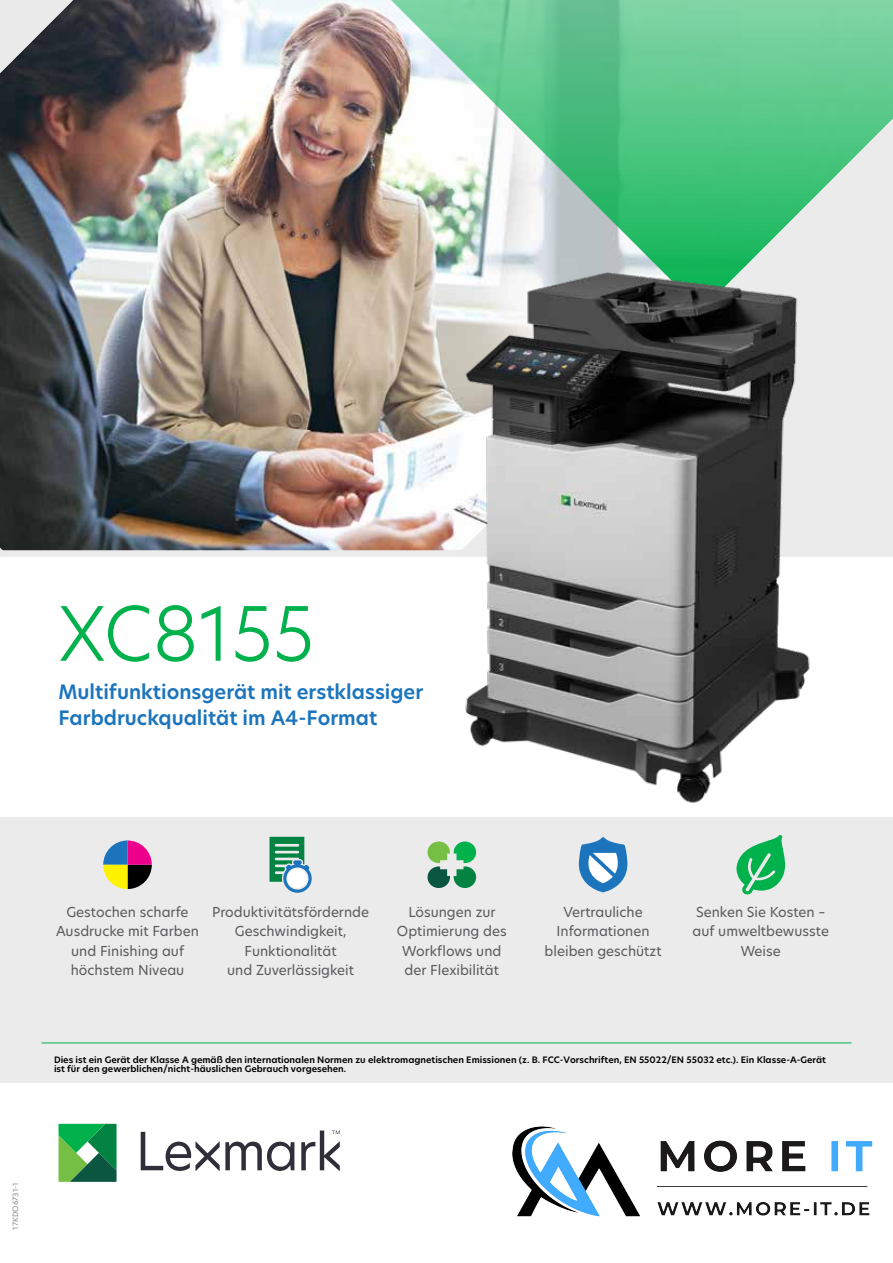
<style>
.page{position:relative;width:893px;height:1263px;background:#fff}
.page>*{position:absolute;margin:0;border:0;box-sizing:border-box;transform-origin:0 0}
.t1{font:300 73.5px "TP Hero";color:#00b14c}
.t2{font:600 19.5px/25.5px "TP Hero";color:#1c75bc}
.t3{font:13.5px/19.5px "TP Hero";color:#58595b;text-align:center}
.t4{font:600 8.7px/9px "TP Hero";color:#000}
.t5{font:7.2px "TP Hero";color:#888a8c}
</style>
<div class="page">
<img style="left:0;top:0;width:446px;height:550px">
<div style="left:0;top:817px;width:893px;height:266px;background:#ecebec"></div>
<svg style="left:371px;top:0;width:522px;height:310px;background:#8ecaa4"></svg>
<svg style="left:0;top:0;width:93px;height:87px;background:#676a6f"></svg>
<svg style="left:0;top:534px;width:9px;height:16px"></svg>
<svg style="left:455px;top:99px;width:438px;height:451px;background:#93d4b0"></svg>
<svg style="left:141px;top:1130px;width:199px;height:41px"></svg>
<svg style="left:59px;top:1124px;width:58px;height:58px;background:#349b55"></svg>
<div style="left:0;top:550px;width:893px;height:6px;background:#ecebec"></div>
<img style="left:446px;top:260px;width:397px;height:543px">
<hr style="left:41px;top:1042px;width:810px;height:1px;background:#00b14c">
<svg style="left:103px;top:840px;width:49px;height:49px"></svg>
<svg style="left:270px;top:837px;width:42px;height:56px"></svg>
<div style="left:287px;top:868px;width:20px;height:20px;background:#fff;border-radius:50%"></div>
<svg style="left:427px;top:841px;width:49px;height:47px"></svg>
<svg style="left:579px;top:837px;width:48px;height:55px"></svg>
<svg style="left:736px;top:835px;width:49px;height:60px"></svg>
<img style="left:512px;top:1126px;width:361px;height:91px">
<h1 class="t1" style="left:59px;top:583px;width:257px">XC8155</h1>
<h2 class="t2" style="left:59px;top:679px;width:366px">Multifunktionsgerät mit erstklassiger<br>Farbdruckqualität im A4-Format</h2>
<p class="t3" style="left:56px;top:902px;width:144px">Gestochen scharfe<br>Ausdrucke mit Farben und Finishing auf höchstem Niveau</p>
<p class="t3" style="left:212px;top:902px;width:158px">Produktivitätsfördernde<br>Geschwindigkeit,<br>Funktionalität<br>und Zuverlässigkeit</p>
<p class="t3" style="left:397px;top:902px;width:111px">Lösungen zur<br>Optimierung des<br>Workflows und der Flexibilität</p>
<p class="t3" style="left:545px;top:902px;width:118px">Vertrauliche<br>Informationen bleiben geschützt</p>
<p class="t3" style="left:692px;top:902px;width:138px">Senken Sie Kosten – auf umweltbewusste<br>Weise</p>
<p class="t4" style="left:54px;top:1055px;width:773px">Dies ist ein Gerät der Klasse A gemäß den internationalen Normen zu elektromagnetischen Emissionen (z. B. FCC-Vorschriften, EN 55022/EN 55032 etc.). Ein Klasse-A-Gerät ist für den gewerblichen/nicht-häuslichen Gebrauch vorgesehen.</p>
<p class="t5" style="left:10px;top:1230px;width:49px;rotate:-90deg">17KDO6731-1</p>
</div>
